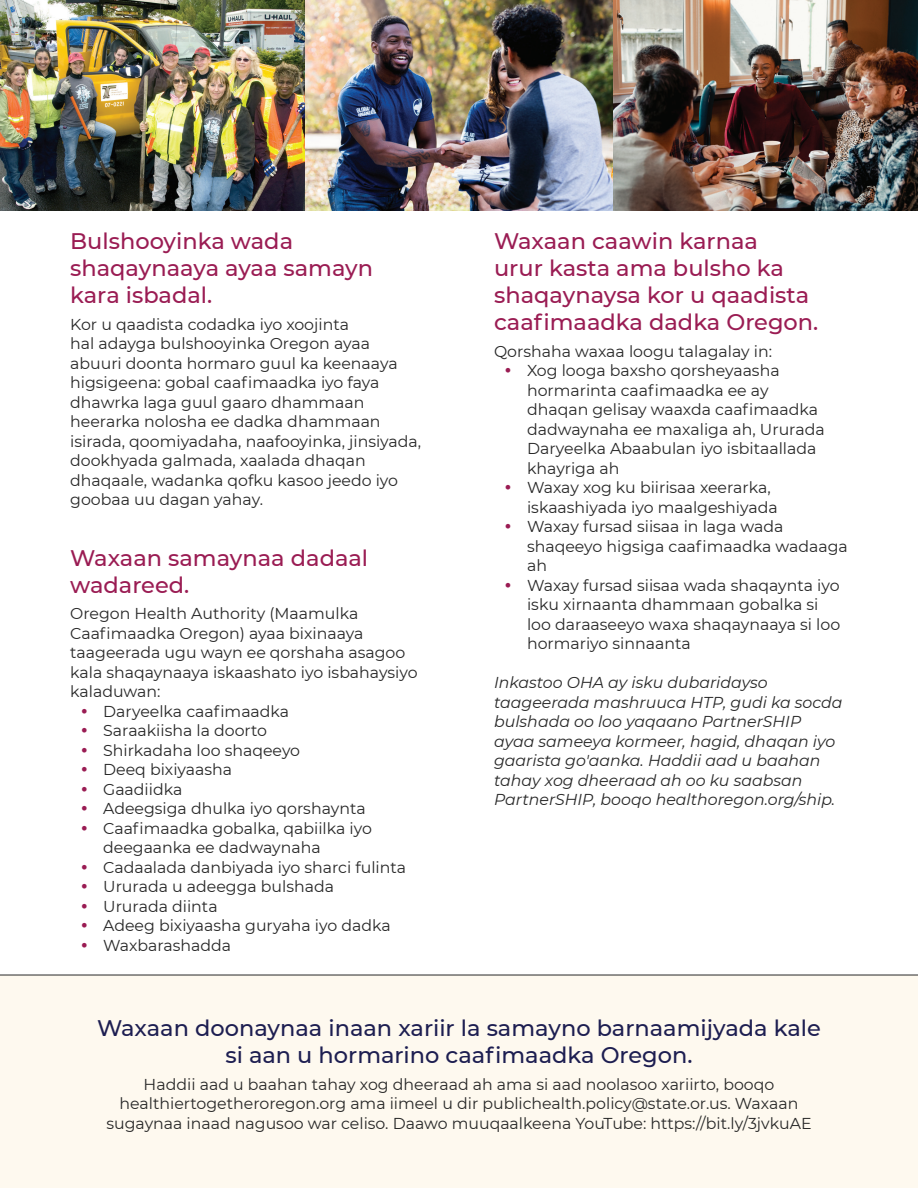
<style>
.page{position:relative;width:918px;height:1188px;background:#fff}
.page>*{position:absolute;margin:0;border:0;box-sizing:border-box;transform-origin:0 0}
.t1{font:500 22.5px/27px "Montserrat";color:#9a1c53}
.t2{font:500 22.5px/27px "Montserrat";color:#1d1e51;text-align:center}
.t3{font:15.75px/19.5px "Montserrat";color:#272727}
.t4{font:italic 15.75px/19.5px "Montserrat";color:#272727}
</style>
<div class="page">
<div style="left:0;top:975px;width:918px;height:213px;background:#fef9ef"></div>
<img style="left:0;top:0;width:918px;height:211px">
<hr style="left:0;top:975px;width:918px;height:1px;background:#272727">
<h1 class="t1" style="left:70px;top:227px;width:305px">Bulshooyinka wada shaqaynaaya ayaa samayn kara isbadal.</h1>
<p class="t3" style="left:70px;top:314px;width:353px">Kor u qaadista codadka iyo xoojinta<br>hal adayga bulshooyinka Oregon ayaa abuuri doonta hormaro guul ka keenaaya higsigeena: gobal caafimaadka iyo faya dhawrka laga guul gaaro dhammaan heerarka nolosha ee dadka dhammaan isirada, qoomiyadaha, naafooyinka, jinsiyada, dookhyada galmada, xaalada dhaqan dhaqaale, wadanka qofku kasoo jeedo iyo goobaa uu dagan yahay.</p>
<h1 class="t1" style="left:70px;top:544px;width:300px">Waxaan samaynaa dadaal wadareed.</h1>
<p class="t3" style="left:70px;top:603px;width:290px">Oregon Health Authority (Maamulka</p>
<p class="t3" style="left:70px;top:623px;width:295px">Caafimaadka Oregon) ayaa bixinaaya</p>
<p class="t3" style="left:70px;top:642px;width:337px">taageerada ugu wayn ee qorshaha asagoo</p>
<p class="t3" style="left:70px;top:662px;width:349px">kala shaqaynaaya iskaashato iyo isbahaysiyo</p>
<p class="t3" style="left:70px;top:681px;width:92px">kaladuwan:</p>
<p class="t3" style="left:103px;top:701px;width:188px">Daryeelka caafimaadka</p>
<p class="t3" style="left:103px;top:720px;width:165px">Saraakiisha la doorto</p>
<p class="t3" style="left:103px;top:740px;width:198px">Shirkadaha loo shaqeeyo</p>
<p class="t3" style="left:103px;top:759px;width:130px">Deeq bixiyaasha</p>
<p class="t3" style="left:103px;top:779px;width:81px">Gaadiidka</p>
<p class="t3" style="left:103px;top:798px;width:264px">Adeegsiga dhulka iyo qorshaynta</p>
<p class="t3" style="left:103px;top:818px;width:270px">Caafimaadka gobalka, qabiilka iyo</p>
<p class="t3" style="left:103px;top:837px;width:219px">deegaanka ee dadwaynaha</p>
<p class="t3" style="left:103px;top:857px;width:304px">Cadaalada danbiyada iyo sharci fulinta</p>
<p class="t3" style="left:103px;top:876px;width:232px">Ururada u adeegga bulshada</p>
<p class="t3" style="left:103px;top:896px;width:116px">Ururada diinta</p>
<p class="t3" style="left:103px;top:915px;width:289px">Adeeg bixiyaasha guryaha iyo dadka</p>
<p class="t3" style="left:103px;top:935px;width:130px">Waxbarashadda</p>
<h1 class="t1" style="left:494px;top:227px;width:326px">Waxaan caawin karnaa<br>urur kasta ama bulsho ka shaqaynaysa kor u qaadista caafimaadka dadka Oregon.</h1>
<p class="t3" style="left:527px;top:341px;width:322px;text-indent:-33px">Qorshaha waxaa loogu talagalay in:<br>Xog looga baxsho qorsheyaasha hormarinta caafimaadka ee ay<br>dhaqan gelisay waaxda caafimaadka dadwaynaha ee maxaliga ah, Ururada<br>Daryeelka Abaabulan iyo isbitaallada khayriga ah<br>Waxay xog ku biirisaa xeerarka, iskaashiyada iyo maalgeshiyada<br>Waxay fursad siisaa in laga wada shaqeeyo higsiga caafimaadka wadaaga ah<br>Waxay fursad siisaa wada shaqaynta iyo isku xirnaanta dhammaan gobalka si<br>loo daraaseeyo waxa shaqaynaaya si loo hormariyo sinnaanta</p>
<p class="t4" style="left:494px;top:672px;width:350px">Inkastoo OHA ay isku dubaridayso taageerada mashruuca HTP, gudi ka socda bulshada oo loo yaqaano PartnerSHIP ayaa sameeya kormeer, hagid, dhaqan iyo gaarista go'aanka. Haddii aad u baahan tahay xog dheeraad ah oo ku saabsan PartnerSHIP, booqo healthoregon.org/ship.</p>
<h1 class="t2" style="left:97px;top:1014px;width:725px">Waxaan doonaynaa inaan xariir la samayno barnaamijyada kale si aan u hormarino caafimaadka Oregon.</h1>
<p class="t3" style="left:106px;top:1074px;width:707px;text-align:center">Haddii aad u baahan tahay xog dheeraad ah ama si aad noolasoo xariirto, booqo healthiertogetheroregon.org ama iimeel u dir publichealth.policy@state.or.us. Waxaan sugaynaa inaad nagusoo war celiso. Daawo muuqaalkeena YouTube: https://bit.ly/3jvkuAE</p>
</div>
